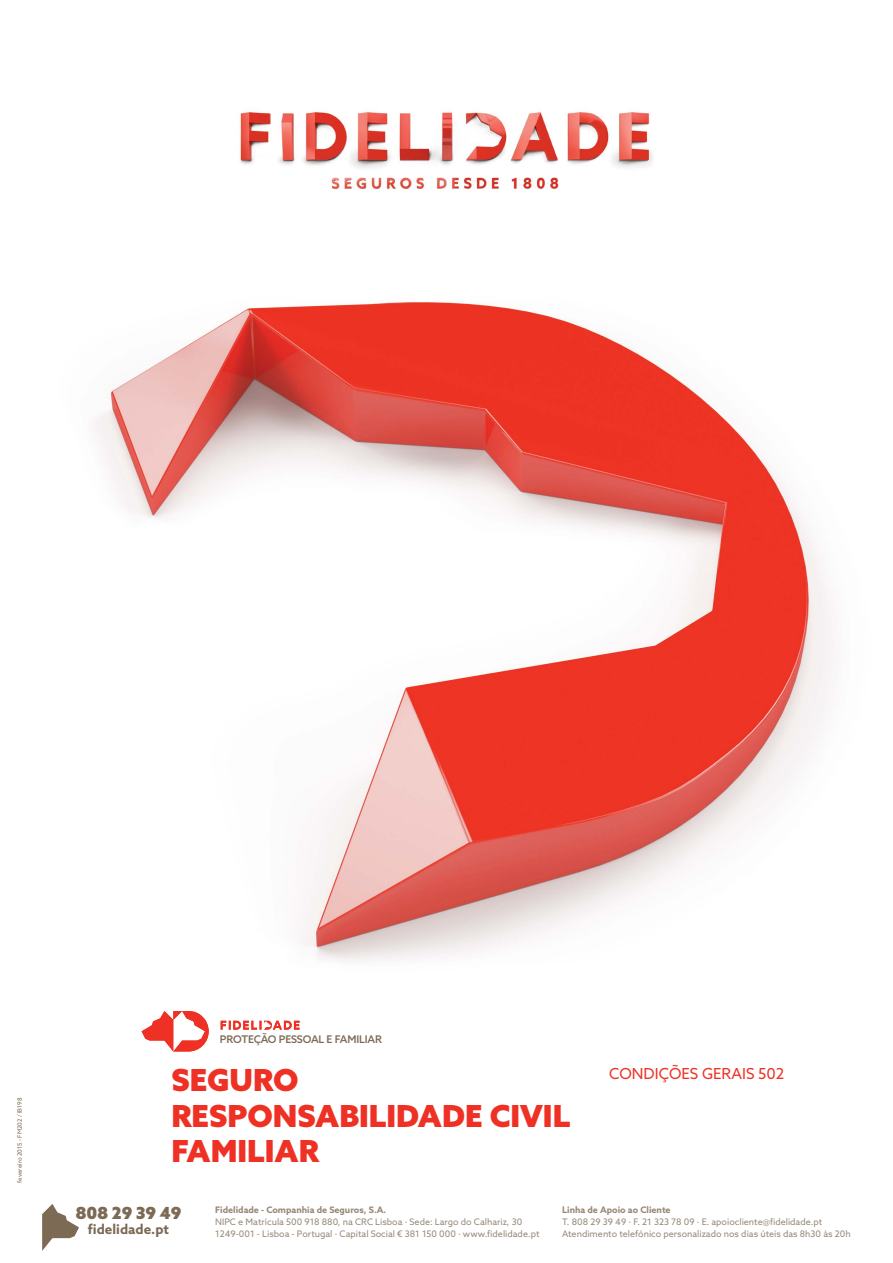
<style>
.page{position:relative;width:893px;height:1263px;background:#fff}
.page>*{position:absolute;margin:0;border:0;box-sizing:border-box;transform-origin:0 0}
.t1{font:900 30.45px/35.5px "Azo Sans";color:#ee3124}
.t2{font:900 16.8px "Azo Sans";letter-spacing:-.015em;color:#7c6a55}
.t3{font:15.15px "Azo Sans";color:#ee3124}
.t4{font:700 13.5px "Azo Sans";color:#7c6a55}
.t5{font:500 10.5px "Azo Sans";letter-spacing:-.015em;color:#7c6a55}
.t6{font:9px/12px "Azo Sans";color:#978877}
.t7{font:700 9px "Azo Sans";color:#978877}
.t8{font:6px "Azo Sans";color:#7c6a55}
</style>
<div class="page">
<img style="left:94px;top:302px;width:739px;height:750px">
<img style="left:240px;top:110px;width:413px;height:79px">
<svg style="left:142px;top:1011px;width:67px;height:40px"></svg>
<svg style="left:221px;top:1021px;width:79px;height:9px"></svg>
<svg style="left:42px;top:1204px;width:37px;height:47px"></svg>
<p class="t8" style="left:16px;top:1182px;width:86px;rotate:-90deg">fevereiro 2015 - FM202 / IB198</p>
<p class="t5" style="left:220px;top:1032px;width:164px">PROTEÇÃO PESSOAL E FAMILIAR</p>
<h1 class="t1" style="left:171px;top:1062px;width:400px">SEGURO<br>RESPONSABILIDADE CIVIL<br>FAMILIAR</h1>
<h3 class="t3" style="left:609px;top:1064px;width:177px">CONDIÇÕES GERAIS 502</h3>
<h2 class="t2" style="left:75px;top:1202px;width:108px">808 29 39 49</h2>
<h3 class="t4" style="left:88px;top:1220px;width:83px">fidelidade.pt</h3>
<p class="t7" style="left:215px;top:1203px;width:173px">Fidelidade - Companhia de Seguros, S.A.</p>
<p class="t6" style="left:215px;top:1215px;width:326px">NIPC e Matrícula 500 918 880, na CRC Lisboa · Sede: Largo do Calhariz, 30<br>1249-001 - Lisboa - Portugal · Capital Social € 381 150 000 · www.fidelidade.pt</p>
<p class="t7" style="left:562px;top:1203px;width:110px">Linha de Apoio ao Cliente</p>
<p class="t6" style="left:562px;top:1215px;width:290px">T. 808 29 39 49 · F. 21 323 78 09 · E. apoiocliente@fidelidade.pt<br>Atendimento telefónico personalizado nos dias úteis das 8h30 às 20h</p>
</div>
